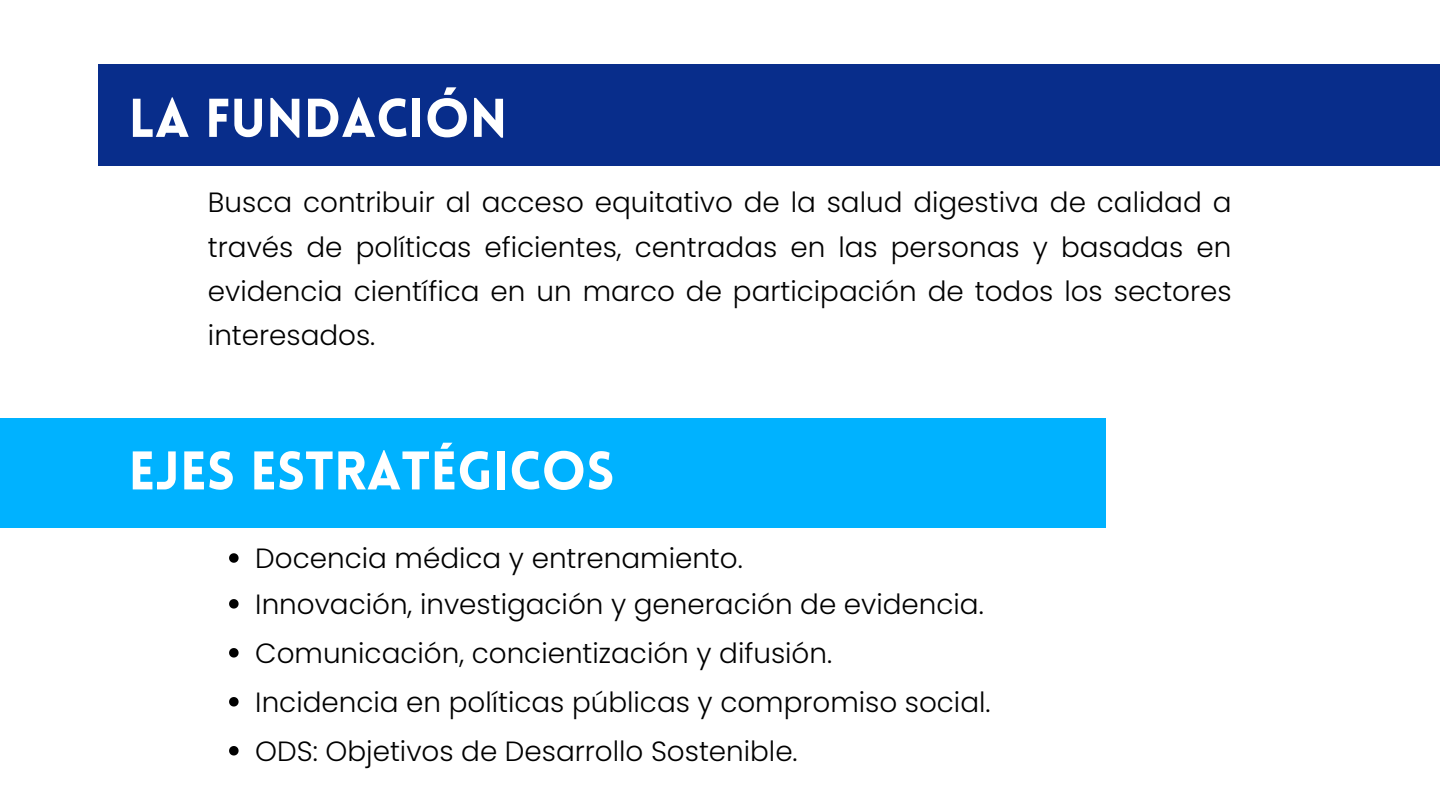
<style>
.page{position:relative;width:1440px;height:810px;background:#fff}
.page>*{position:absolute;margin:0;border:0;box-sizing:border-box;transform-origin:0 0}
.t1{font:900 53.4px "Lovelo";color:#fff}
.t2{font:900 53.2px "Lovelo";color:#fff}
.t3{font:300 27.8px/44.3px "Poppins";color:#000}
</style>
<div class="page">
<div style="left:98px;top:64px;width:1342px;height:102px;background:#082d8b"></div>
<div style="left:0;top:419px;width:1105px;height:108px;background:#00b2ff"></div>
<svg style="left:229px;top:553px;width:10px;height:10px"></svg>
<svg style="left:229px;top:599px;width:10px;height:10px"></svg>
<svg style="left:229px;top:648px;width:10px;height:10px"></svg>
<svg style="left:229px;top:697px;width:10px;height:10px"></svg>
<svg style="left:229px;top:746px;width:10px;height:10px"></svg>
<h1 class="t1" style="left:129px;top:97px;width:380px">LA FUNDACIÓN</h1>
<p class="t3" style="left:208px;top:180px;width:1025px;text-align:justify">Busca contribuir al acceso equitativo de la salud digestiva de calidad a través de políticas eficientes, centradas en las personas y basadas en evidencia científica en un marco de participación de todos los sectores interesados.</p>
<h2 class="t2" style="left:128px;top:450px;width:487px">EJES ESTRATÉGICOS</h2>
<p class="t3" style="left:255px;top:535px;width:730px;line-height:45.8px">Docencia médica y entrenamiento.<br>Innovación, investigación y generación de evidencia.</p>
<p class="t3" style="left:255px;top:629px;width:737px;line-height:49px">Comunicación, concientización y difusión.<br>Incidencia en políticas públicas y compromiso social.<br>ODS: Objetivos de Desarrollo Sostenible.</p>
</div>
